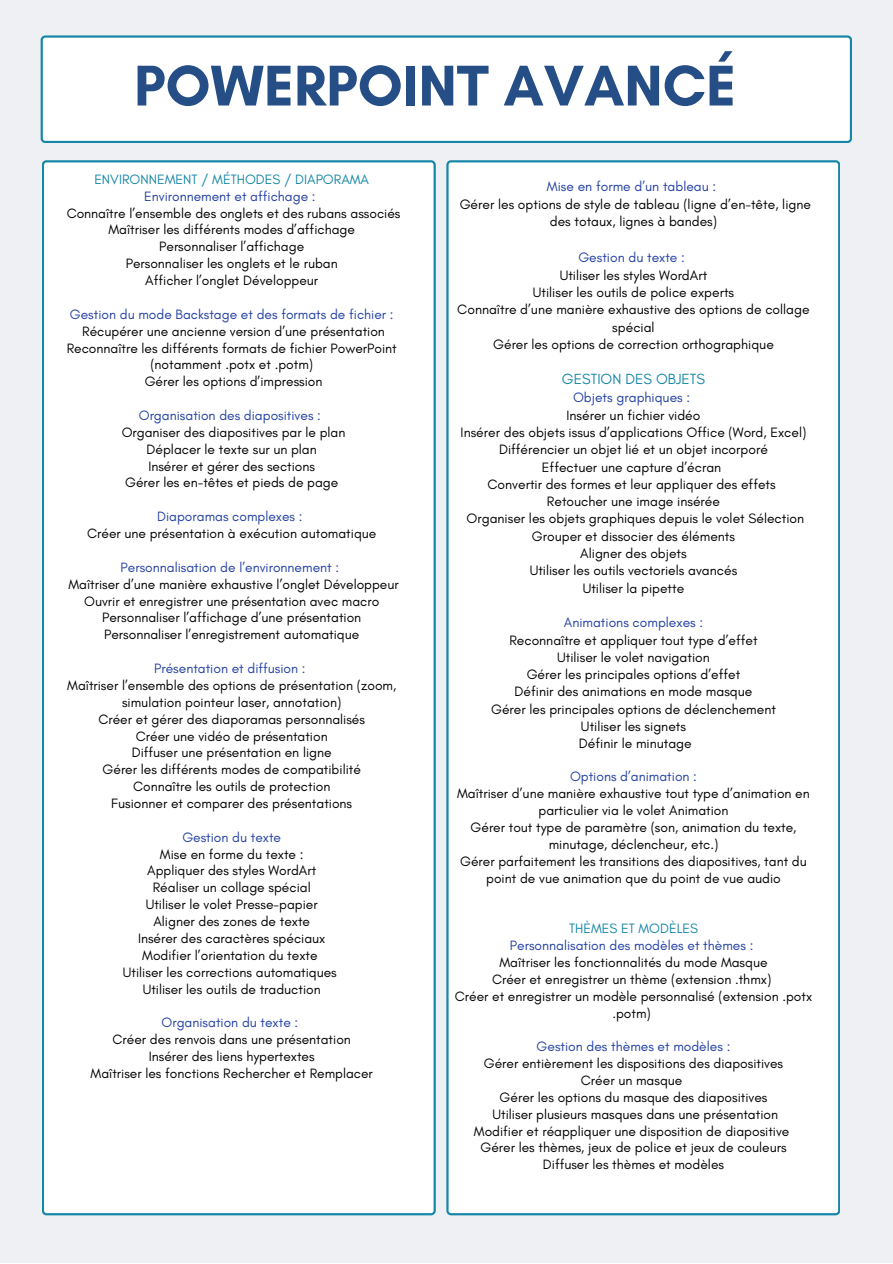
<style>
.page{position:relative;width:893px;height:1264px;background:#fff}
.page>*{position:absolute;margin:0;border:0;box-sizing:border-box;transform-origin:0 0}
.t1{font:700 58.5px "Glacial Indifference";color:#264e86}
.t2{font:15px "Glacial Indifference";color:#1687a7}
.t3{font:13.8px/16.8px "Glacial Indifference";color:#000;text-align:center}
.t4{font:13.8px "Glacial Indifference";color:#2340a4}
.t5{font:13.8px "Glacial Indifference";color:#1687a7}
</style>
<div class="page">
<div style="left:0;top:0;width:892px;height:1262px;background:#eff0f4"></div>
<div style="left:41px;top:35px;width:811px;height:108px;background:#fff"></div>
<div style="left:42px;top:160px;width:393px;height:1055px;background:#fff"></div>
<div style="left:446px;top:160px;width:394px;height:1055px;background:#fff"></div>
<h1 class="t1" style="left:134px;top:50px;width:603px">POWERPOINT AVANCÉ</h1>
<p class="t5" style="left:94px;top:171px;width:276px">ENVIRONNEMENT / MÉTHODES / DIAPORAMA</p>
<p class="t4" style="left:144px;top:188px;width:173px">Environnement et affichage :</p>
<p class="t3" style="left:67px;top:204px;width:335px">Connaître l’ensemble des onglets et des rubans associés Maîtriser les différents modes d’affichage<br>Personnaliser l’affichage<br>Personnaliser les onglets et le ruban<br>Afficher l’onglet Développeur</p>
<p class="t4" style="left:70px;top:306px;width:325px">Gestion du mode Backstage et des formats de fichier :</p>
<p class="t3" style="left:67px;top:322px;width:331px">Récupérer une ancienne version d’une présentation Reconnaître les différents formats de fichier PowerPoint (notamment .potx et .potm)<br>Gérer les options d’impression</p>
<p class="t4" style="left:139px;top:407px;width:183px">Organisation des diapositives :</p>
<p class="t3" style="left:122px;top:423px;width:225px">Organiser des diapositives par le plan<br>Déplacer le texte sur un plan<br>Insérer et gérer des sections<br>Gérer les en-têtes et pieds de page</p>
<p class="t4" style="left:157px;top:508px;width:147px">Diaporamas complexes :</p>
<p class="t3" style="left:87px;top:525px;width:291px">Créer une présentation à exécution automatique</p>
<p class="t4" style="left:121px;top:558px;width:220px">Personnalisation de l’environnement :</p>
<p class="t3" style="left:68px;top:575px;width:332px">Maîtriser d’une manière exhaustive l’onglet Développeur Ouvrir et enregistrer une présentation avec macro Personnaliser l’affichage d’une présentation Personnaliser l’enregistrement automatique</p>
<p class="t4" style="left:154px;top:660px;width:153px">Présentation et diffusion :</p>
<p class="t3" style="left:67px;top:676px;width:330px">Maîtriser l’ensemble des options de présentation (zoom, simulation pointeur laser, annotation)<br>Créer et gérer des diaporamas personnalisés<br>Créer une vidéo de présentation<br>Diffuser une présentation en ligne<br>Gérer les différents modes de compatibilité<br>Connaître les outils de protection<br>Fusionner et comparer des présentations</p>
<p class="t4" style="left:182px;top:828px;width:100px">Gestion du texte</p>
<p class="t3" style="left:123px;top:845px;width:215px">Mise en forme du texte :<br>Appliquer des styles WordArt<br>Réaliser un collage spécial<br>Utiliser le volet Presse-papier<br>Aligner des zones de texte<br>Insérer des caractères spéciaux<br>Modifier l’orientation du texte<br>Utiliser les corrections automatiques<br>Utiliser les outils de traduction</p>
<p class="t4" style="left:161px;top:1014px;width:138px">Organisation du texte :</p>
<p class="t3" style="left:91px;top:1030px;width:284px">Créer des renvois dans une présentation<br>Insérer des liens hypertextes<br>Maîtriser les fonctions Rechercher et Remplacer</p>
<p class="t4" style="left:547px;top:178px;width:171px">Mise en forme d’un tableau :</p>
<p class="t3" style="left:459px;top:195px;width:353px;line-height:17.2px">Gérer les options de style de tableau (ligne d’en-tête, ligne des totaux, lignes à bandes)</p>
<p class="t4" style="left:578px;top:249px;width:108px">Gestion du texte :</p>
<p class="t3" style="left:457px;top:266px;width:354px;line-height:17.2px">Utiliser les styles WordArt<br>Utiliser les outils de police experts<br>Connaître d’une manière exhaustive des options de collage spécial<br>Gérer les options de correction orthographique</p>
<p class="t2" style="left:562px;top:370px;width:144px">GESTION DES OBJETS</p>
<p class="t4" style="left:573px;top:389px;width:119px">Objets graphiques :</p>
<p class="t3" style="left:460px;top:406px;width:347px;line-height:17.2px">Insérer un fichier vidéo<br>Insérer des objets issus d’applications Office (Word, Excel)<br>Différencier un objet lié et un objet incorporé<br>Effectuer une capture d’écran<br>Convertir des formes et leur appliquer des effets Retoucher une image insérée<br>Organiser les objets graphiques depuis le volet Sélection Grouper et dissocier des éléments<br>Aligner des objets<br>Utiliser les outils vectoriels avancés<br>Utiliser la pipette</p>
<p class="t4" style="left:563px;top:614px;width:141px">Animations complexes :</p>
<p class="t3" style="left:491px;top:631px;width:286px;line-height:17.2px">Reconnaître et appliquer tout type d’effet Utiliser le volet navigation<br>Gérer les principales options d’effet<br>Définir des animations en mode masque<br>Gérer les principales options de déclenchement Utiliser les signets<br>Définir le minutage</p>
<p class="t4" style="left:570px;top:768px;width:128px">Options d’animation :</p>
<p class="t3" style="left:457px;top:785px;width:354px">Maîtriser d’une manière exhaustive tout type d’animation en particulier via le volet Animation<br>Gérer tout type de paramètre (son, animation du texte, minutage, déclencheur, etc.)<br>Gérer parfaitement les transitions des diapositives, tant du point de vue animation que du point de vue audio</p>
<p class="t5" style="left:569px;top:920px;width:130px">THÈMES ET MODÈLES</p>
<p class="t4" style="left:510px;top:936px;width:245px">Personnalisation des modèles et thèmes :</p>
<p class="t3" style="left:454px;top:953px;width:359px">Maîtriser les fonctionnalités du mode Masque<br>Créer et enregistrer un thème (extension .thmx)<br>Créer et enregistrer un modèle personnalisé (extension .potx .potm)</p>
<p class="t4" style="left:536px;top:1038px;width:195px">Gestion des thèmes et modèles :</p>
<p class="t3" style="left:474px;top:1054px;width:317px">Gérer entièrement les dispositions des diapositives Créer un masque<br>Gérer les options du masque des diapositives<br>Utiliser plusieurs masques dans une présentation Modifier et réappliquer une disposition de diapositive Gérer les thèmes, jeux de police et jeux de couleurs Diffuser les thèmes et modèles</p>
</div>
